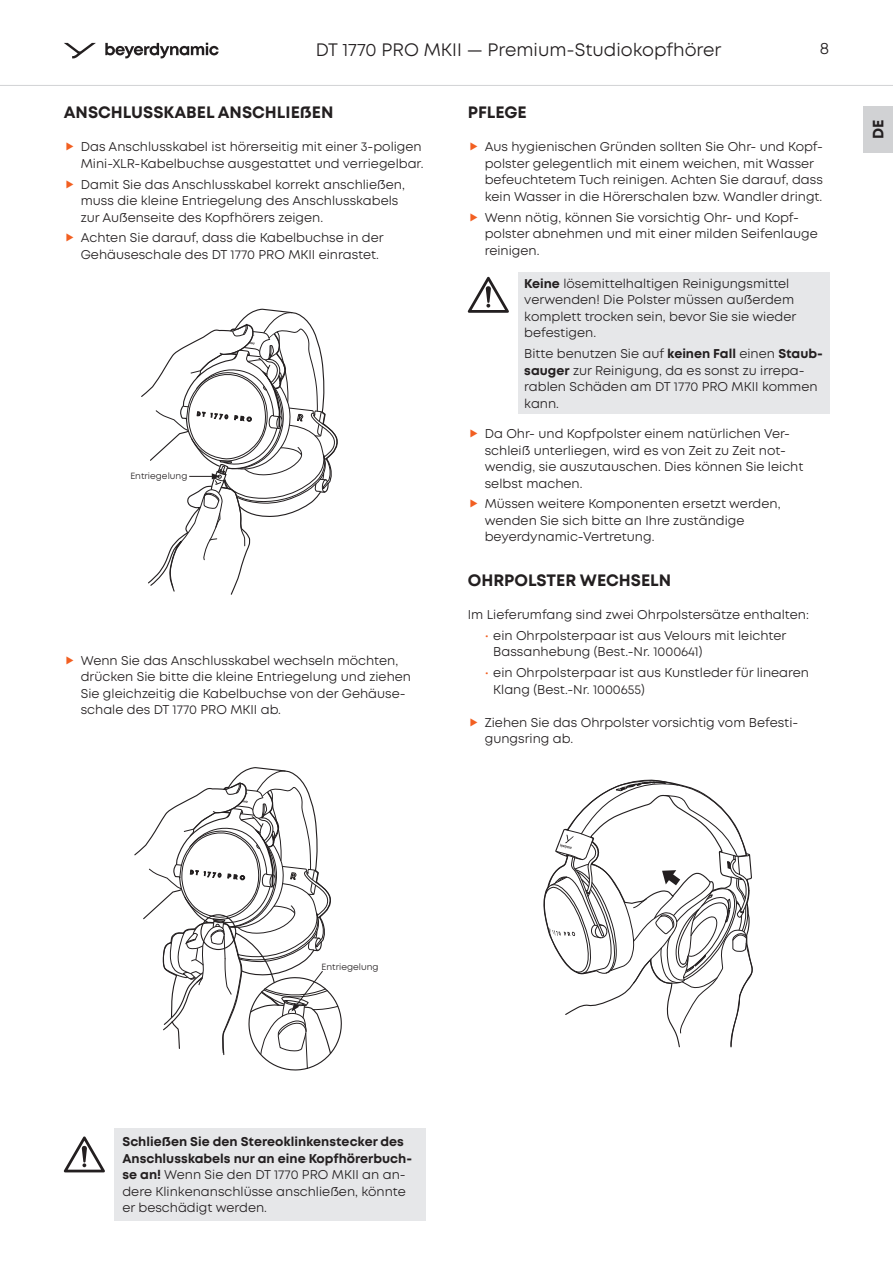
<style>
.page{position:relative;width:893px;height:1263px;background:#fff}
.page>*{position:absolute;margin:0;border:0;box-sizing:border-box;transform-origin:0 0}
.t1{font:18px "Mont";color:#231f20}
.t2{font:700 16.5px "Mont";color:#231f20}
.t3{font:16.5px "Mont";color:#231f20}
.t4{font:700 15px "Mont";color:#231f20}
.t5{font:12.75px/16.5px "Mont";color:#231f20}
.t6{font:9px "Mont";color:#231f20}
.s1{font-weight:700}
.s2{color:#f25f21}
</style>
<div class="page">
<hr style="left:0;top:85px;width:893px;height:1px;background:#d1d2d4">
<div style="left:863px;top:106px;width:30px;height:47px;background:#d1d2d4"></div>
<svg style="left:64px;top:43px;width:32px;height:15px"></svg>
<svg style="left:105px;top:43px;width:114px;height:15px"></svg>
<div style="left:518px;top:272px;width:311px;height:142px;background:#e6e7e9"></div>
<svg style="left:468px;top:277px;width:41px;height:36px"></svg>
<div style="left:114px;top:1128px;width:311px;height:93px;background:#e6e7e9"></div>
<svg style="left:64px;top:1136px;width:41px;height:36px"></svg>
<svg style="left:543px;top:780px;width:210px;height:268px"></svg>
<svg style="left:141px;top:308px;width:197px;height:287px"></svg>
<svg style="left:134px;top:767px;width:208px;height:304px"></svg>
<h1 class="t1" style="left:316px;top:38px;width:407px">DT 1770 PRO MKII — Premium-Studiokopfhörer</h1>
<p class="t3" style="left:820px;top:38px;width:11px">8</p>
<p class="t2" style="left:64px;top:102px;width:271px">ANSCHLUSSKABEL ANSCHLIEẞEN</p>
<p class="t5" style="left:81px;top:139px;width:343px">Das Anschlusskabel ist hörerseitig mit einer 3-poligen<br>Mini-XLR-Kabelbuchse ausgestattet und verriegelbar.</p>
<p class="t5" style="left:81px;top:176px;width:326px">Damit Sie das Anschlusskabel korrekt anschließen, muss die kleine Entriegelung des Anschlusskabels zur Außenseite des Kopfhörers zeigen.</p>
<p class="t5" style="left:81px;top:230px;width:304px">Achten Sie darauf, dass die Kabelbuchse in der<br>Gehäuseschale des DT 1770 PRO MKII einrastet.</p>
<p class="t6" style="left:130px;top:470px;width:58px">Entriegelung</p>
<p class="t5" style="left:81px;top:652px;width:332px">Wenn Sie das Anschlusskabel wechseln möchten, drücken Sie bitte die kleine Entriegelung und ziehen Sie gleichzeitig die Kabelbuchse von der Gehäuse&shy;schale des DT 1770 PRO MKII ab.</p>
<p class="t2" style="left:468px;top:102px;width:61px">PFLEGE</p>
<p class="t5" style="left:485px;top:139px;width:340px">Aus hygienischen Gründen sollten Sie Ohr- und Kopf&shy;polster gelegentlich mit einem weichen, mit Wasser befeuchtetem Tuch reinigen. Achten Sie darauf, dass kein Wasser in die Hörerschalen bzw. Wandler dringt.</p>
<p class="t5" style="left:485px;top:209px;width:334px">Wenn nötig, können Sie vorsichtig Ohr- und Kopf&shy;polster abnehmen und mit einer milden Seifenlauge reinigen.</p>
<p class="t5" style="left:524px;top:275px;width:274px"><span class="s1">Keine</span> lösemittelhaltigen Reinigungsmittel verwenden! Die Polster müssen außerdem komplett trocken sein, bevor Sie sie wieder befestigen.</p>
<p class="t5" style="left:524px;top:345px;width:300px">Bitte benutzen Sie auf <span class="s1">keinen Fall</span> einen <span class="s1">Staub&shy;sauger</span> zur Reinigung, da es sonst zu irrepa&shy;rablen Schäden am DT 1770 PRO MKII kommen kann.</p>
<p class="t5" style="left:485px;top:425px;width:320px">Da Ohr- und Kopfpolster einem natürlichen Ver&shy;schleiß unterliegen, wird es von Zeit zu Zeit not&shy;wendig, sie auszutauschen. Dies können Sie leicht selbst machen.</p>
<p class="t5" style="left:485px;top:496px;width:297px">Müssen weitere Komponenten ersetzt werden, wenden Sie sich bitte an Ihre zuständige beyerdynamic-Vertretung.</p>
<p class="t2" style="left:468px;top:569px;width:205px">OHRPOLSTER WECHSELN</p>
<p class="t5" style="left:468px;top:606px;width:343px">Im Lieferumfang sind zwei Ohrpolstersätze enthalten:</p>
<p class="t5" style="left:493px;top:627px;width:295px;text-indent:-9px"><span class="s2">•</span> ein Ohrpolsterpaar ist aus Velours mit leichter<br>Bassanhebung (Best.-Nr. 1000641)</p>
<p class="t5" style="left:493px;top:664px;width:317px;text-indent:-9px"><span class="s2">•</span> ein Ohrpolsterpaar ist aus Kunstleder für linearen<br>Klang (Best.-Nr. 1000655)</p>
<p class="t5" style="left:485px;top:714px;width:315px">Ziehen Sie das Ohrpolster vorsichtig vom Befesti&shy;gungsring ab.</p>
<p class="t4" style="left:868px;top:139px;width:21px;rotate:-90deg">DE</p>
<p class="t6" style="left:322px;top:961px;width:58px">Entriegelung</p>
<p class="t5" style="left:122px;top:1134px;width:291px"><span class="s1">Schließen Sie den Stereoklinkenstecker des Anschlusskabels nur an eine Kopfhörerbuch&shy;se an!</span> Wenn Sie den DT 1770 PRO MKII an an&shy;dere Klinkenanschlüsse anschließen, könnte er beschädigt werden.</p>
</div>
